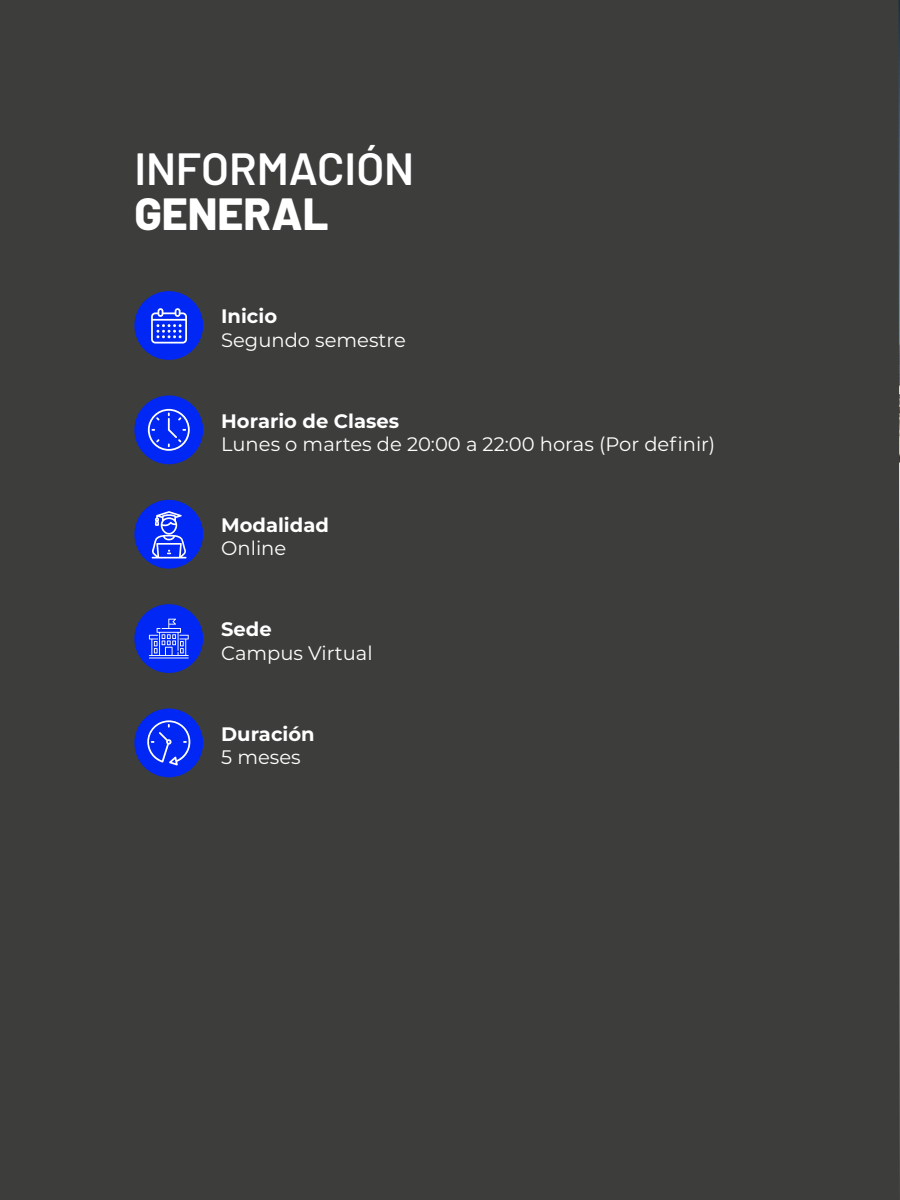
<style>
.page{position:relative;width:900px;height:1200px;background:#3d3d3b}
.page>*{position:absolute;margin:0;border:0;box-sizing:border-box;transform-origin:0 0}
.t1{font:600 45px "Barlow";color:#fff}
.t2{font:800 45px "Barlow";color:#fff}
.t3{font:19.5px "Montserrat";color:#fff}
.t4{font:700 19.5px "Montserrat";color:#fff}
</style>
<div class="page">
<div style="left:134px;top:500px;width:69px;height:69px;background:#0027f3;border-radius:50%"></div>
<svg style="left:152px;top:511px;width:35px;height:47px"></svg>
<div style="left:134px;top:291px;width:69px;height:69px;background:#0027f3;border-radius:50%"></div>
<svg style="left:151px;top:308px;width:36px;height:36px"></svg>
<div style="left:134px;top:395px;width:69px;height:69px;background:#0027f3;border-radius:50%"></div>
<svg style="left:148px;top:409px;width:42px;height:42px"></svg>
<div style="left:134px;top:604px;width:69px;height:69px;background:#0027f3;border-radius:50%"></div>
<svg style="left:149px;top:619px;width:40px;height:37px"></svg>
<hr style="left:149px;top:658px;width:40px;height:1px;background:#fff">
<div style="left:134px;top:709px;width:69px;height:68px;background:#0027f3;border-radius:50%"></div>
<svg style="left:147px;top:720px;width:44px;height:46px"></svg>
<h1 class="t1" style="left:134px;top:136px;width:281px">INFORMACIÓN</h1>
<h1 class="t2" style="left:134px;top:180px;width:196px">GENERAL</h1>
<p class="t4" style="left:221px;top:302px;width:57px">Inicio</p>
<p class="t3" style="left:221px;top:326px;width:186px">Segundo semestre</p>
<p class="t4" style="left:221px;top:407px;width:179px">Horario de Clases</p>
<p class="t3" style="left:221px;top:431px;width:496px">Lunes o martes de 20:00 a 22:00 horas (Por definir)</p>
<p class="t4" style="left:221px;top:511px;width:109px">Modalidad</p>
<p class="t3" style="left:221px;top:535px;width:67px">Online</p>
<p class="t4" style="left:221px;top:615px;width:52px">Sede</p>
<p class="t3" style="left:221px;top:639px;width:153px">Campus Virtual</p>
<p class="t4" style="left:221px;top:720px;width:95px">Duración</p>
<p class="t3" style="left:221px;top:744px;width:81px">5 meses</p>
</div>
